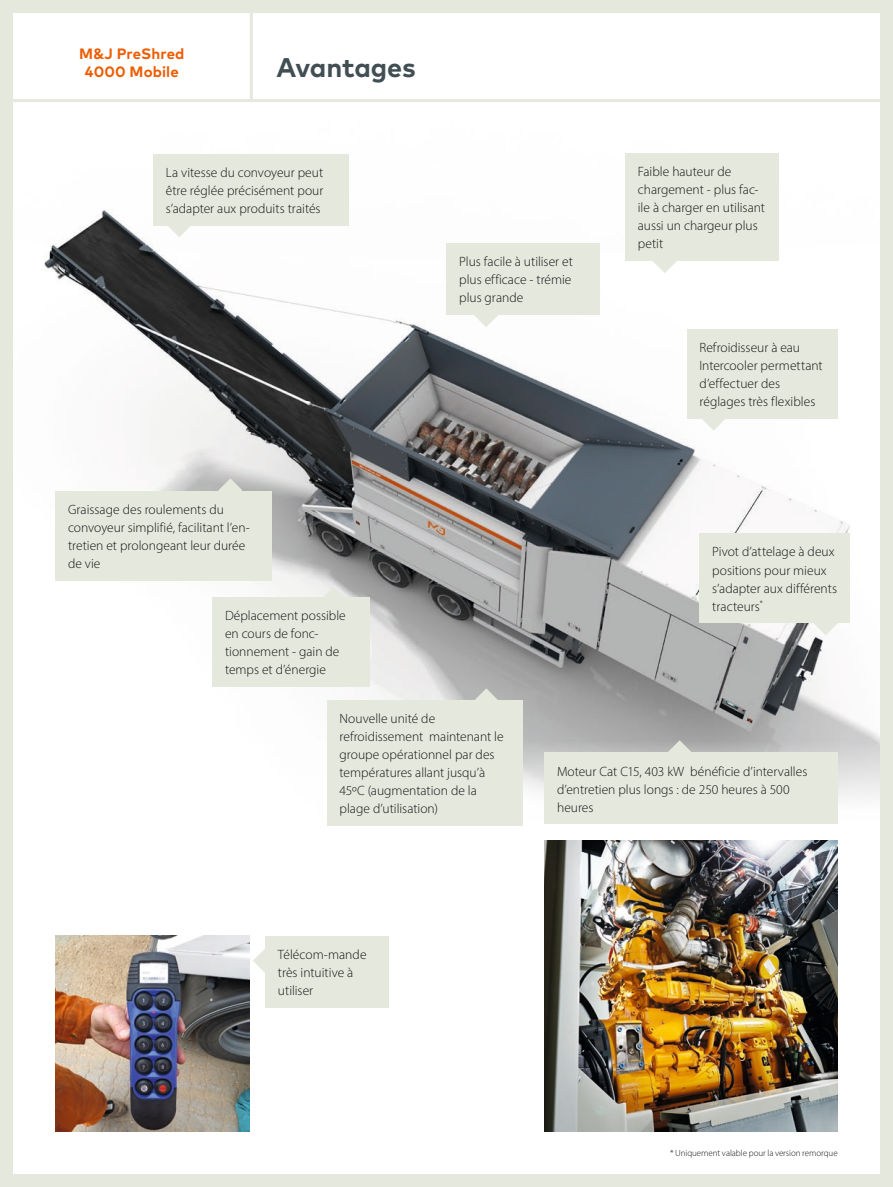
<style>
.page{position:relative;width:893px;height:1187px;background:#fff}
.page>*{position:absolute;margin:0;border:0;box-sizing:border-box;transform-origin:0 0}
.Produktet_Top_grå{font:700 27px "Mark W1 G";letter-spacing:-.005em;color:#414f54}
.Produktnavn_Top_orange{font:700 15px "Mark W1 G";letter-spacing:.01em;color:#ed5d04}
.Box_bt_positiv{font:300 13.5px/18px "Myriad Pro";color:#131413}
.Disclaimer{font:300 9px "Myriad Pro";letter-spacing:-.005em;color:#131413}
</style>
<div class="page">
<img style="left:44px;top:153px;width:836px;height:668px">
<img style="left:55px;top:935px;width:195px;height:196px">
<svg style="left:253px;top:949px;width:12px;height:23px"></svg>
<div style="left:265px;top:935px;width:123px;height:72px;background:#e5e9dd"></div>
<svg style="left:167px;top:225px;width:24px;height:12px"></svg>
<svg style="left:474px;top:315px;width:24px;height:12px"></svg>
<div style="left:153px;top:154px;width:196px;height:71px;background:#e5e9dd"></div>
<div style="left:446px;top:243px;width:154px;height:72px;background:#e5e9dd"></div>
<svg style="left:218px;top:478px;width:24px;height:13px"></svg>
<div style="left:55px;top:491px;width:217px;height:89px;background:#e5e9dd"></div>
<svg style="left:702px;top:418px;width:24px;height:13px"></svg>
<svg style="left:814px;top:623px;width:24px;height:12px"></svg>
<div style="left:687px;top:329px;width:151px;height:89px;background:#e5e9dd"></div>
<div style="left:699px;top:533px;width:151px;height:90px;background:#e5e9dd"></div>
<svg style="left:474px;top:688px;width:24px;height:11px"></svg>
<svg style="left:668px;top:740px;width:24px;height:12px"></svg>
<div style="left:327px;top:699px;width:195px;height:126px;background:#e5e9dd"></div>
<hr style="left:6px;top:99px;width:887px;height:3px;background:#e5e9dd">
<hr style="left:250px;top:0;width:3px;height:101px;background:#e5e9dd">
<img style="left:544px;top:840px;width:294px;height:291px">
<div style="left:544px;top:752px;width:294px;height:72px;background:#e5e9dd"></div>
<svg style="left:653px;top:261px;width:24px;height:12px"></svg>
<div style="left:625px;top:153px;width:153px;height:108px;background:#e5e9dd"></div>
<svg style="left:321px;top:587px;width:24px;height:10px"></svg>
<div style="left:212px;top:597px;width:158px;height:90px;background:#e5e9dd"></div>
<div style="left:0;top:0;width:893px;height:13px;background:#e5e9dd"></div>
<div style="left:0;top:1174px;width:893px;height:12px;background:#e5e9dd"></div>
<div style="left:0;top:0;width:13px;height:1186px;background:#e5e9dd"></div>
<div style="left:880px;top:0;width:13px;height:1186px;background:#e5e9dd"></div>
<p class="Produktnavn_Top_orange" style="left:79px;top:42px;width:107px">M&amp;J PreShred</p>
<p class="Produktnavn_Top_orange" style="left:85px;top:60px;width:95px">4000 Mobile</p>
<p class="Produktet_Top_grå" style="left:276px;top:46px;width:141px">Avantages</p>
<p class="Box_bt_positiv" style="left:166px;top:163px;width:159px;text-align:justify">La vitesse du convoyeur peut être réglée précisément pour s’adapter aux produits traités</p>
<p class="Box_bt_positiv" style="left:459px;top:253px;width:115px;text-align:justify">Plus facile à utiliser et plus efficace - trémie plus grande</p>
<p class="Box_bt_positiv" style="left:68px;top:500px;width:183px">Graissage des roulements du convoyeur simplifié, facilitant l’en&shy;tretien et prolongeant leur durée de vie</p>
<p class="Box_bt_positiv" style="left:225px;top:606px;width:122px">Déplacement possible en cours de fonc&shy;tionnement - gain de temps et d’énergie</p>
<p class="Box_bt_positiv" style="left:638px;top:163px;width:129px">Faible hauteur de chargement - plus fac&shy;ile à charger en utilisant aussi un chargeur plus petit</p>
<p class="Box_bt_positiv" style="left:699px;top:338px;width:125px">Refroidisseur à eau<br>Intercooler permettant d’effectuer des réglages très flexibles</p>
<p class="Box_bt_positiv" style="left:712px;top:543px;width:126px">Pivot d’attelage à deux positions pour mieux s’adapter aux différents tracteurs<sup>*</sup></p>
<p class="Box_bt_positiv" style="left:340px;top:709px;width:166px">Nouvelle unité de refroidissement maintenant le groupe opérationnel par des températures allant jusqu’à<br>45ºC (augmentation de la plage d’utilisation)</p>
<p class="Box_bt_positiv" style="left:278px;top:945px;width:90px">Télécom-mande très intuitive à utiliser</p>
<p class="Box_bt_positiv" style="left:557px;top:761px;width:252px">Moteur Cat C15, 403 kW bénéficie d’intervalles d’entretien plus longs : de 250 heures à 500 heures</p>
<p class="Disclaimer" style="left:670px;top:1147px;width:169px">* Uniquement valable pour la version remorque</p>
</div>
